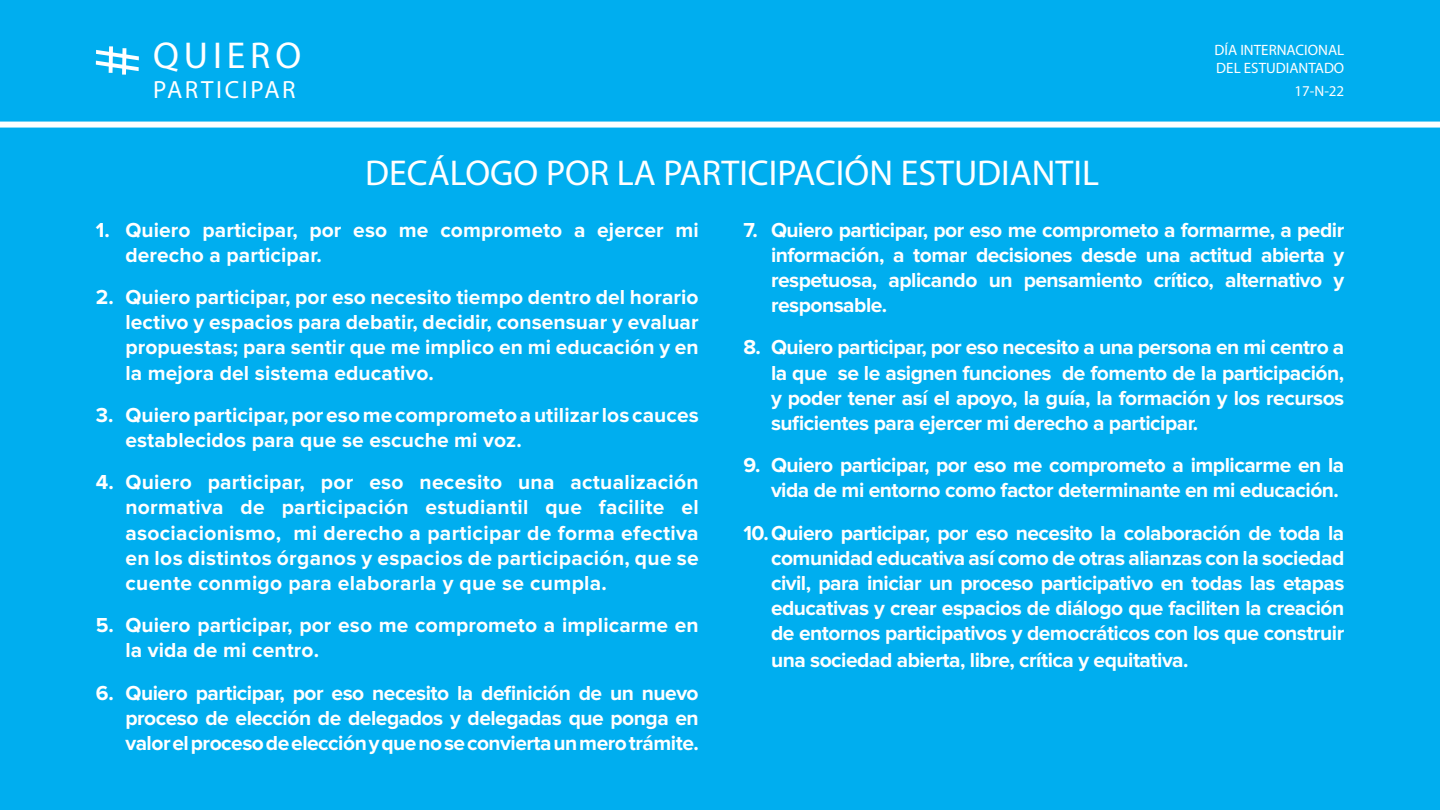
<style>
.page{position:relative;width:1440px;height:810px;background:#00aeef}
.page>*{position:absolute;margin:0;border:0;box-sizing:border-box;transform-origin:0 0}
.t1{font:37.5px "Myriad Pro";letter-spacing:.13em;color:#fff}
.t2{font:36px "Myriad Pro";color:#fff}
.t3{font:24.97px "Myriad Pro";letter-spacing:.105em;color:#fff}
.t4{font:700 21px/25.2px "Proxima Nova";letter-spacing:-.025em;color:#fff;text-align:justify}
.t5{font:700 21px/25.2px "Proxima Nova";letter-spacing:.005em;color:#fff}
.t6{font:15px/17.2px "Myriad Pro";color:#fff}
</style>
<div class="page">
<div style="left:0;top:122px;width:1440px;height:6px;background:#fff"></div>
<h1 class="t1" style="left:153px;top:32px;width:150px">QUIERO</h1>
<p class="t3" style="left:153px;top:74px;width:144px">PARTICIPAR</p>
<p class="t6" style="left:1214px;top:41px;width:131px">DÍA INTERNACIONAL<br>DEL ESTUDIANTADO</p>
<p class="t6" style="left:1294px;top:82px;width:51px">17-N-22</p>
<h2 class="t2" style="left:365px;top:151px;width:735px">DECÁLOGO POR LA PARTICIPACIÓN ESTUDIANTIL</h2>
<p class="t5" style="left:125px;top:218px;width:575px;text-indent:-30px">1. Quiero participar, por eso me comprometo a ejercer mi derecho a participar.</p>
<p class="t4" style="left:125px;top:285px;width:575px;text-indent:-30px">2. Quiero participar, por eso necesito tiempo dentro del horario lectivo y espacios para debatir, decidir, consensuar y evaluar propuestas; para sentir que me implico en mi educación y en la mejora del sistema educativo.</p>
<p class="t5" style="left:125px;top:403px;width:575px;text-indent:-30px">3. Quiero participar, por eso me comprometo a utilizar los cauces establecidos para que se escuche mi voz.</p>
<p class="t4" style="left:125px;top:471px;width:575px;text-indent:-30px">4. Quiero participar, por eso necesito una actualización normativa de participación estudiantil que facilite el asociacionismo, mi derecho a participar de forma efectiva en los distintos órganos y espacios de participación, que se cuente conmigo para elaborarla y que se cumpla.</p>
<p class="t5" style="left:125px;top:614px;width:575px;text-indent:-30px">5. Quiero participar, por eso me comprometo a implicarme en la vida de mi centro.</p>
<p class="t4" style="left:125px;top:681px;width:575px;text-indent:-30px">6. Quiero participar, por eso necesito la definición de un nuevo proceso de elección de delegados y delegadas que ponga en valor el proceso de elección y que no se convierta un mero trámite.</p>
<p class="t4" style="left:771px;top:218px;width:575px;text-indent:-28px">7. Quiero participar, por eso me comprometo a formarme, a pedir información, a tomar decisiones desde una actitud abierta y respetuosa, aplicando un pensamiento crítico, alternativo y responsable.</p>
<p class="t4" style="left:771px;top:336px;width:575px;text-indent:-28px">8. Quiero participar, por eso necesito a una persona en mi centro a la que se le asignen funciones de fomento de la participación, y poder tener así el apoyo, la guía, la formación y los recursos suficientes para ejercer mi derecho a participar.</p>
<p class="t4" style="left:743px;top:454px;width:603px;text-align:right">9. Quiero participar, por eso me comprometo a implicarme en la vida de mi entorno como factor determinante en mi educación.</p>
<p class="t4" style="left:771px;top:521px;width:575px;text-indent:-28px">10.Quiero participar, por eso necesito la colaboración de toda la comunidad educativa así como de otras alianzas con la sociedad civil, para iniciar un proceso participativo en todas las etapas educativas y crear espacios de diálogo que faciliten la creación de entornos participativos y democráticos con los que construir</p>
<p class="t4" style="left:771px;top:649px;width:419px">una sociedad abierta, libre, crítica y equitativa.</p>
</div>
